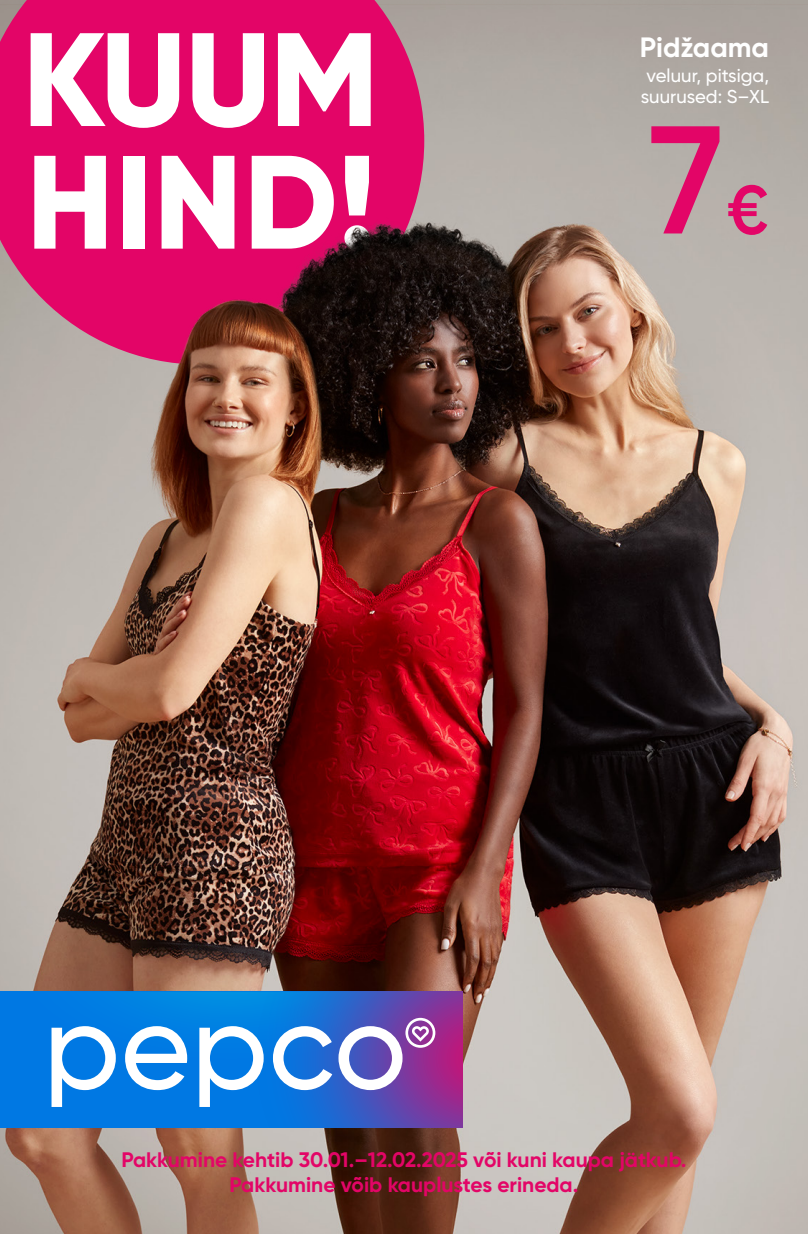
<style>
.page{position:relative;width:808px;height:1234px;background:#fff}
.page>*{position:absolute;margin:0;border:0;box-sizing:border-box;transform-origin:0 0}
.t1{font:600 153px "Gilroy";color:#e30567}
.t2{font:800 132.45px/122.6px "Gilroy";color:#fff}
.t3{font:700 27.9px "Gilroy";color:#fff}
.t4{font:700 21px/25.2px "Gilroy";color:#e30567;text-align:center}
.t5{font:500 18.6px/21px "Gilroy";color:#fff;text-align:center}
.s1{font-size:69px}
</style>
<div class="page">
<img style="left:0;top:0;width:808px;height:1233px">
<div style="left:0;top:991px;width:52px;height:121px;background:#0078e3"></div>
<svg style="left:52px;top:991px;width:411px;height:136px"></svg>
<hr style="left:0;top:991px;width:1px;height:78px;background:#0078e3">
<img style="left:0;top:4px;width:501px;height:466px">
<h2 class="t2" style="left:23px;top:18px;width:357px">KUUM<br>HIND!</h2>
<h3 class="t3" style="left:640px;top:30px;width:131px">Pidžaama</h3>
<p class="t5" style="left:641px;top:64px;width:130px">veluur, pitsiga, suurused: S–XL</p>
<h1 class="t1" style="left:649px;top:85px;width:121px">7<span class="s1">€</span></h1>
<p class="t4" style="left:121px;top:1146px;width:567px">Pakkumine kehtib 30.01.–12.02.2025 või kuni kaupa jätkub.<br>Pakkumine võib kauplustes erineda.</p>
</div>
